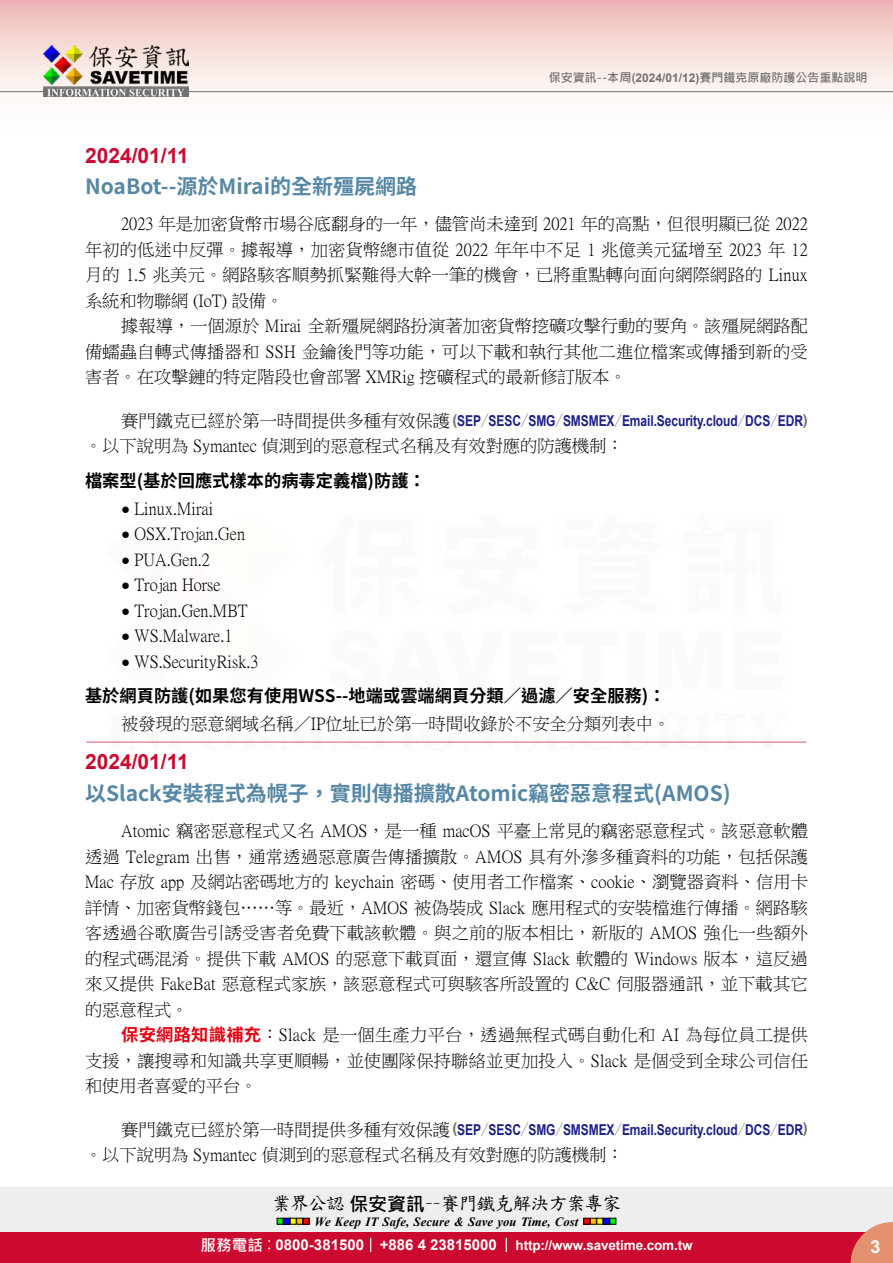
<style>
.page{position:relative;width:893px;height:1263px;background:#fff}
.page>*{position:absolute;margin:0;border:0;box-sizing:border-box;transform-origin:0 0}
.t1{font:700 21px "Source Han Sans TW";color:#5687a5}
.t2{font:700 21px "Arial";color:#cc0a2f}
.t3{font:18.9px "DF Kai Shu SB Estd BF";letter-spacing:-.05em;color:#000}
.t4{font:700 18px "Arial";color:#fff}
.t5{font:17.25px/25.5px "P Ming Li U";color:#000;text-align:justify}
.t6{font:700 17.25px "Source Han Sans TW";color:#000}
.t7{font:16.5px "DF Kai Shu SB Estd BF";color:#cc0a2f}
.t8{font:700 15px "Arial";letter-spacing:-.005em;color:#1d2088;scale:.8 1}
.t9{font:700 13.5px "Arial";letter-spacing:-.01em;color:#fff}
.t10{font:italic 700 12.6px "Times New Roman";letter-spacing:.005em;color:#000}
.t11{font:700 12px "Microsoft Jheng Hei";color:#727171}
.s1{font-family:"Arial"}
.s2{font-family:"P Ming Li U";font-weight:400;font-size:17.25px;color:#000}
.s3{color:#727171}
.s4{font-family:"Source Han Sans TW";font-weight:800;color:#727171}
.s5{font-family:"Arial";font-size:15px}
.s6{font-family:"Source Han Sans TW";font-weight:700;color:#e60012}
.s7{font-family:"Microsoft Jheng Hei";font-weight:700}
.s8{font-family:"Microsoft Jheng Hei";font-size:15.6px}
.s9{font-family:"Microsoft Jheng Hei";font-weight:400;font-size:15.6px}
.s10{font-size:15px}
</style>
<div class="page">
<div style="left:0;top:1187px;width:893px;height:49px;background:#eee"></div>
<svg style="left:277px;top:1218px;width:32px;height:6px"></svg>
<svg style="left:584px;top:1218px;width:32px;height:6px"></svg>
<div style="left:0;top:1232px;width:893px;height:31px;background:#cc0a2f"></div>
<svg style="left:850px;top:1222px;width:43px;height:41px"></svg>
<svg style="left:370px;top:1238px;width:1px;height:14px"></svg>
<svg style="left:506px;top:1238px;width:1px;height:14px"></svg>
<div style="left:0;top:0;width:893px;height:141px;background:linear-gradient(to bottom,#efc0bb,#fff)"></div>
<hr style="left:0;top:91px;width:893px;height:1px;background:#727171">
<img style="left:44px;top:46px;width:145px;height:51px">
<p class="t11" style="left:549px;top:70px;width:320px">保安資訊--本周(<span class="s1">2024/01/12)</span>賽門鐵克原廠防護公告重點說明</p>
<p class="t2" style="left:85px;top:140px;width:105px">2024/01/11</p>
<p class="t1" style="left:85px;top:175px;width:334px">NoaBot--源於Mirai的全新殭屍網路</p>
<p class="t5" style="left:85px;top:211px;width:724px;text-indent:36px">2023 年是加密貨幣市場谷底翻身的一年，儘管尚未達到 2021 年的高點，但很明顯已從 2022年初的低迷中反彈。據報導，加密貨幣總市值從 2022 年年中不足 1 兆億美元猛增至 2023 年 12月的 1.5 兆美元。網路駭客順勢抓緊難得大幹一筆的機會，已將重點轉向面向網際網路的 Linux系統和物聯網 (IoT) 設備。</p>
<p class="t5" style="left:85px;top:313px;width:725px;text-indent:36px">據報導，一個源於 Mirai 全新殭屍網路扮演著加密貨幣挖礦攻擊行動的要角。該殭屍網路配備蠕蟲自轉式傳播器和 SSH 金鑰後門等功能，可以下載和執行其他二進位檔案或傳播到新的受害者。在攻擊鏈的特定階段也會部署 XMRig 挖礦程式的最新修訂版本。</p>
<p class="t8" style="left:121px;top:410px;width:860px"><span class="s2">賽門鐵克已經於第一時間提供多種有效保護</span><span class="s3">(</span>SEP<span class="s4">／</span>SESC<span class="s4">／</span>SMG<span class="s4">／</span>SMSMEX<span class="s4">／</span>Email.Security.cloud<span class="s4">／</span>DCS<span class="s4">／</span>EDR<span class="s3">)</span></p>
<p class="t5" style="left:85px;top:433px;width:540px">。以下說明為 Symantec 偵測到的惡意程式名稱及有效對應的防護機制：</p>
<p class="t6" style="left:85px;top:471px;width:342px">檔案型(基於回應式樣本的病毒定義檔)防護：</p>
<p class="t5" style="left:121px;top:496px;width:94px"><span class="s5">●</span> Linux.Mirai</p>
<p class="t5" style="left:121px;top:521px;width:125px"><span class="s5">●</span> OSX.Trojan.Gen</p>
<p class="t5" style="left:121px;top:547px;width:90px"><span class="s5">●</span> PUA.Gen.2</p>
<p class="t5" style="left:121px;top:572px;width:101px"><span class="s5">●</span> Trojan Horse</p>
<p class="t5" style="left:121px;top:598px;width:128px"><span class="s5">●</span> Trojan.Gen.MBT</p>
<p class="t5" style="left:121px;top:623px;width:113px"><span class="s5">●</span> WS.Malware.1</p>
<p class="t5" style="left:121px;top:649px;width:139px"><span class="s5">●</span> WS.SecurityRisk.3</p>
<p class="t6" style="left:85px;top:686px;width:582px">基於網頁防護(如果您有使用WSS--地端或雲端網頁分類／過濾／安全服務)：</p>
<p class="t5" style="left:121px;top:711px;width:551px">被發現的惡意網域名稱／IP位址已於第一時間收錄於不安全分類列表中。</p>
<p class="t7" style="left:86px;top:734px;width:723px">-------------------------------------------------------------------------------------------------------------</p>
<p class="t2" style="left:85px;top:747px;width:105px">2024/01/11</p>
<p class="t1" style="left:85px;top:781px;width:647px">以Slack安裝程式為幌子，實則傳播擴散Atomic竊密惡意程式(AMOS)</p>
<p class="t5" style="left:85px;top:818px;width:725px;text-indent:36px">Atomic 竊密惡意程式又名 AMOS，是一種 macOS 平臺上常見的竊密惡意程式。該惡意軟體透過 Telegram 出售，通常透過惡意廣告傳播擴散。AMOS 具有外滲多種資料的功能，包括保護Mac 存放 app 及網站密碼地方的 keychain 密碼、使用者工作檔案、cookie、瀏覽器資料、信用卡詳情、加密貨幣錢包……等。最近，AMOS 被偽裝成 Slack 應用程式的安裝檔進行傳播。網路駭客透過谷歌廣告引誘受害者免費下載該軟體。與之前的版本相比，新版的 AMOS 強化一些額外的程式碼混淆。提供下載 AMOS 的惡意下載頁面，還宣傳 Slack 軟體的 Windows 版本，這反過來又提供 FakeBat 惡意程式家族，該惡意程式可與駭客所設置的 C&amp;C 伺服器通訊，並下載其它的惡意程式。</p>
<p class="t5" style="left:85px;top:1022px;width:725px;text-indent:36px"><span class="s6">保安網路知識補充</span>：Slack 是一個生產力平台，透過無程式碼自動化和 AI 為每位員工提供支援，讓搜尋和知識共享更順暢，並使團隊保持聯絡並更加投入。Slack 是個受到全球公司信任和使用者喜愛的平台。</p>
<p class="t8" style="left:121px;top:1119px;width:860px"><span class="s2">賽門鐵克已經於第一時間提供多種有效保護</span><span class="s3">(</span>SEP<span class="s4">／</span>SESC<span class="s4">／</span>SMG<span class="s4">／</span>SMSMEX<span class="s4">／</span>Email.Security.cloud<span class="s4">／</span>DCS<span class="s4">／</span>EDR<span class="s3">)</span></p>
<p class="t5" style="left:85px;top:1142px;width:540px">。以下說明為 Symantec 偵測到的惡意程式名稱及有效對應的防護機制：</p>
<p class="t3" style="left:272px;top:1194px;width:351px">業界公認<span class="s7">保安資訊</span>－－賽門鐵克解決方案專家</p>
<p class="t10" style="left:315px;top:1212px;width:265px">We Keep IT Safe, Secure &amp; Save you Time, Cost</p>
<p class="t9" style="left:200px;top:1235px;width:494px"><span class="s8">服務電話</span><span class="s9">：</span><span class="s10">0800-381500 +886 4 23815000</span> http://www.savetime.com.tw</p>
<p class="t4" style="left:870px;top:1234px;width:12px">3</p>
</div>
